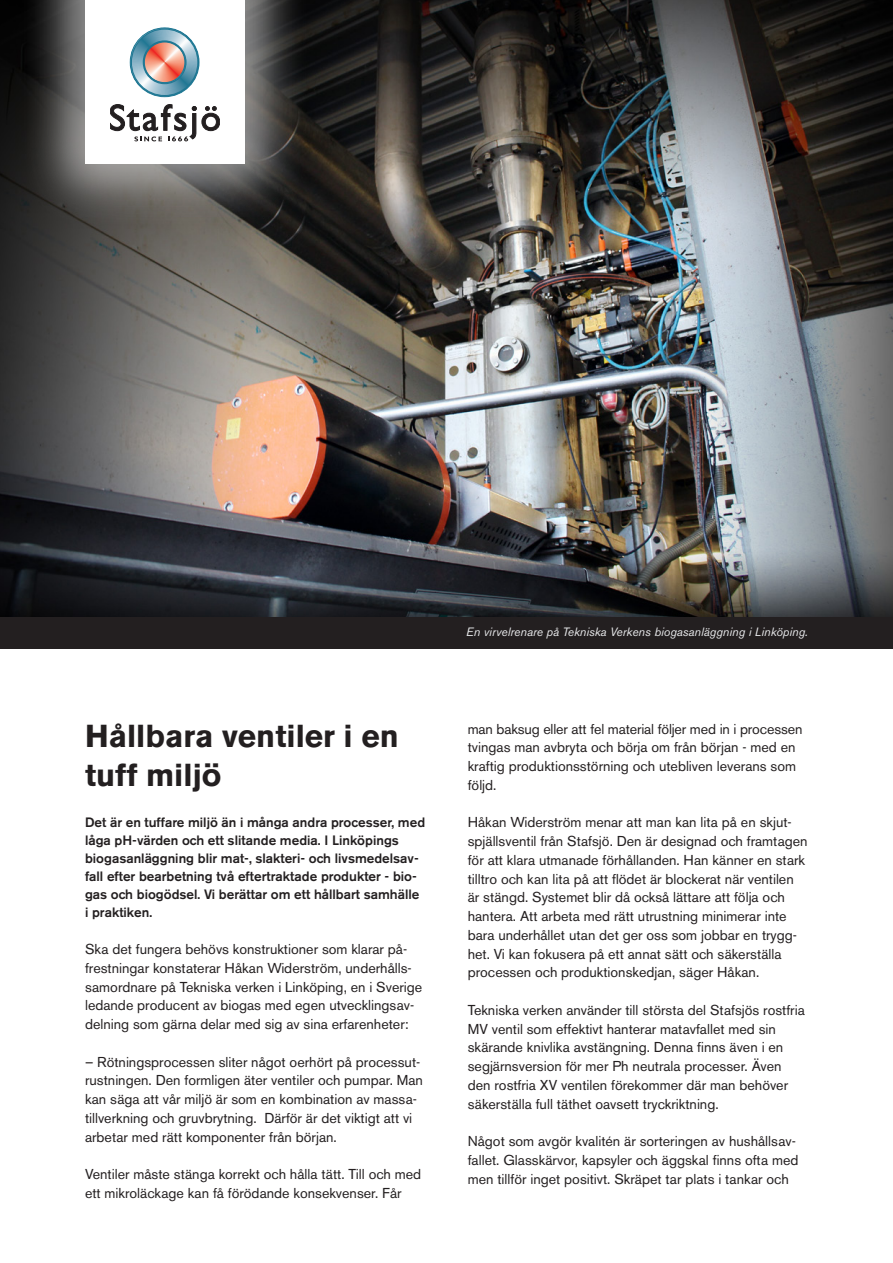
<style>
.page{position:relative;width:893px;height:1263px;background:#fff}
.page>*{position:absolute;margin:0;border:0;box-sizing:border-box;transform-origin:0 0}
.RUBRIK{font:700 31.5px/39px "Akzidenz Grotesk BE";color:#231f20}
.Brödtext{font:14.25px/18.8px "Akzidenz Grotesk BE";color:#231f20}
.Brödtext-2{font:500 13.5px/18px "Akzidenz Grotesk BE";color:#231f20}
.Brödtext_-_UNDERRUBR{font:italic 12px "Akzidenz Grotesk BE";color:#e6e7e9}
</style>
<div class="page">
<div style="left:0;top:617px;width:893px;height:31px;background:#231f20"></div>
<img style="left:0;top:0;width:893px;height:617px">
<div style="left:20px;top:0;width:290px;height:229px;background:#fff;opacity:.55"></div>
<div style="left:85px;top:0;width:160px;height:164px;background:#fff"></div>
<svg style="left:130px;top:28px;width:69px;height:69px"></svg>
<svg style="left:202px;top:106px;width:18px;height:25px"></svg>
<svg style="left:110px;top:104px;width:86px;height:37px"></svg>
<p class="RUBRIK" style="left:85px;top:716px;width:315px">Hållbara ventiler i en tuff miljö</p>
<p class="Brödtext-2" style="left:85px;top:813px;width:342px">Det är en tuffare miljö än i många andra processer, med låga pH-värden och ett slitande media. I Linköpings biogasanläggning blir mat-, slakteri- och livsmedelsav&shy;fall efter bearbetning två eftertraktade produkter - bio&shy;gas och biogödsel. Vi berättar om ett hållbart samhälle i praktiken.</p>
<p class="Brödtext" style="left:85px;top:940px;width:339px">Ska det fungera behövs konstruktioner som klarar på&shy;frestningar konstaterar Håkan Widerström, underhålls&shy;samordnare på Tekniska verken i Linköping, en i Sverige ledande producent av biogas med egen utvecklingsav&shy;delning som gärna delar med sig av sina erfarenheter:</p>
<p class="Brödtext" style="left:85px;top:1052px;width:339px">– Rötningsprocessen sliter något oerhört på processut&shy;rustningen. Den formligen äter ventiler och pumpar. Man kan säga att vår miljö är som en kombination av massa&shy;tillverkning och gruvbrytning. Därför är det viktigt att vi arbetar med rätt komponenter från början.</p>
<p class="Brödtext" style="left:85px;top:1165px;width:338px">Ventiler måste stänga korrekt och hålla tätt. Till och med ett mikroläckage kan få förödande konsekvenser. Får</p>
<p class="Brödtext_-_UNDERRUBR" style="left:466px;top:624px;width:343px">En virvelrenare på Tekniska Verkens biogasanläggning i Linköping.</p>
<p class="Brödtext" style="left:468px;top:719px;width:336px">man baksug eller att fel material följer med in i processen tvingas man avbryta och börja om från början - med en kraftig produktionsstörning och utebliven leverans som följd.</p>
<p class="Brödtext" style="left:468px;top:813px;width:341px">Håkan Widerström menar att man kan lita på en skjut&shy;spjällsventil från Stafsjö. Den är designad och framtagen för att klara utmanade förhållanden. Han känner en stark tilltro och kan lita på att flödet är blockerat när ventilen är stängd. Systemet blir då också lättare att följa och hantera. Att arbeta med rätt utrustning minimerar inte bara underhållet utan det ger oss som jobbar en trygg&shy;het. Vi kan fokusera på ett annat sätt och säkerställa processen och produktionskedjan, säger Håkan.</p>
<p class="Brödtext" style="left:468px;top:1000px;width:339px">Tekniska verken använder till största del Stafsjös rostfria MV ventil som effektivt hanterar matavfallet med sin skärande knivlika avstängning. Denna finns även i en segjärnsversion för mer Ph neutrala processer. Även den rostfria XV ventilen förekommer där man behöver säkerställa full täthet oavsett tryckriktning.</p>
<p class="Brödtext" style="left:468px;top:1132px;width:332px">Något som avgör kvalitén är sorteringen av hushållsav&shy;fallet. Glasskärvor, kapsyler och äggskal finns ofta med men tillför inget positivt. Skräpet tar plats i tankar och</p>
</div>
